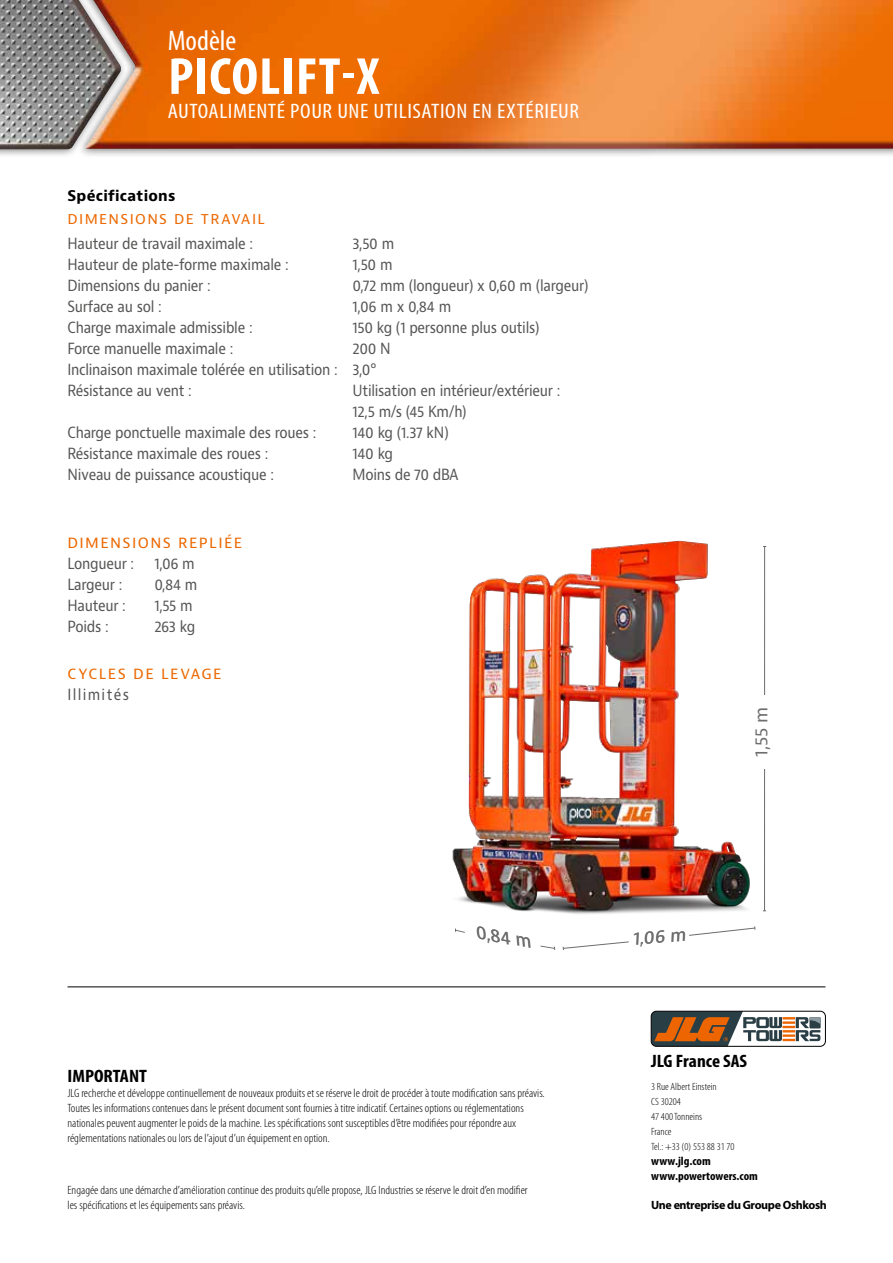
<style>
.page{position:relative;width:893px;height:1263px;background:#fff}
.page>*{position:absolute;margin:0;border:0;box-sizing:border-box;transform-origin:0 0}
.t1{font:700 condensed 52.5px "Myriad Pro";letter-spacing:.02em;color:#fff;scale:1.05 1}
.t2{font:condensed 28.5px "Myriad Pro";color:#fff;scale:1.05 1}
.t3{font:condensed 21px "Myriad Pro";letter-spacing:.02em;color:#fff;scale:1.12 1}
.t4{font:700 condensed 18px "Myriad Pro";color:#000;scale:1.07 1}
.t5{font:700 condensed 18px "Myriad Pro";color:#000;scale:1.1 1}
.t6{font:17.25px "Bernino Sans";color:#6e6e6e}
.t7{font:italic 17.25px "Bernino Sans";color:#6e6e6e}
.t8{font:15px/21px "Bernino Sans";letter-spacing:-.02em;color:#565655;scale:.9 1}
.t9{font:15px "Bernino Sans";letter-spacing:.09em;color:#ec6800}
.t10{font:15px "Bernino Sans";letter-spacing:.095em;color:#565655;scale:.9 1}
.t11{font:14.4px "Bernino Sans";letter-spacing:.09em;color:#ec6800}
.t12{font:700 14.4px "Bernino Sans";letter-spacing:.015em;color:#000}
.t13{font:300 condensed 12px/15px "Myriad Pro";color:#000;scale:1.07 1}
.t14{font:700 condensed 12px/15px "Myriad Pro";color:#000;scale:1.07 1}
.t15{font:700 12px "Myriad Pro";letter-spacing:-.03em;color:#000}
.t16{font:300 condensed 10.5px/15px "Myriad Pro";color:#000;scale:1.07 1}
</style>
<div class="page">
<div style="left:77px;top:0;width:816px;height:158px;background:#000;opacity:.5"></div>
<img style="left:128px;top:0;width:765px;height:149px">
<div style="left:0;top:0;width:128px;height:159px;background:#000;opacity:.5"></div>
<img style="left:0;top:0;width:121px;height:149px">
<svg style="left:651px;top:1011px;width:169px;height:35px"></svg>
<hr style="left:68px;top:986px;width:757px;height:1px;background:#000">
<img style="left:452px;top:540px;width:314px;height:374px">
<svg style="left:455px;top:928px;width:10px;height:5px"></svg>
<svg style="left:689px;top:926px;width:67px;height:10px"></svg>
<hr style="left:764px;top:546px;width:1px;height:365px;background:#6c6c6b">
<svg style="left:562px;top:941px;width:67px;height:9px"></svg>
<svg style="left:540px;top:945px;width:16px;height:5px"></svg>
<div style="left:753px;top:695px;width:23px;height:74px;background:#fff"></div>
<h2 class="t2" style="left:168px;top:24px;width:67px">Modèle</h2>
<h1 class="t1" style="left:168px;top:44px;width:202px">PICOLIFT-X</h1>
<h3 class="t3" style="left:168px;top:98px;width:369px">AUTOALIMENTÉ POUR UNE UTILISATION EN EXTÉRIEUR</h3>
<p class="t12" style="left:68px;top:186px;width:109px">Spécifications</p>
<p class="t11" style="left:68px;top:209px;width:199px">DIMENSIONS DE TRAVAIL</p>
<p class="t8" style="left:68px;top:234px;width:208px">Hauteur de travail maximale :</p>
<p class="t8" style="left:352px;top:234px;width:48px">3,50 m</p>
<p class="t8" style="left:68px;top:255px;width:247px">Hauteur de plate-forme maximale :</p>
<p class="t8" style="left:352px;top:255px;width:46px">1,50 m</p>
<p class="t8" style="left:68px;top:276px;width:161px">Dimensions du panier :</p>
<p class="t8" style="left:352px;top:276px;width:264px">0,72 mm (longueur) x 0,60 m (largeur)</p>
<p class="t8" style="left:68px;top:297px;width:106px">Surface au sol :</p>
<p class="t8" style="left:352px;top:297px;width:111px">1,06 m x 0,84 m</p>
<p class="t8" style="left:68px;top:318px;width:207px">Charge maximale admissible :</p>
<p class="t8" style="left:352px;top:318px;width:209px">150 kg (1 personne plus outils)</p>
<p class="t8" style="left:68px;top:339px;width:186px">Force manuelle maximale :</p>
<p class="t8" style="left:68px;top:339px;width:361px;text-indent:285px">200 N<br>Inclinaison maximale tolérée en utilisation : 3,0°<br>Résistance au vent :</p>
<p class="t8" style="left:352px;top:381px;width:232px">Utilisation en intérieur/extérieur :<br>12,5 m/s (45 Km/h)</p>
<p class="t8" style="left:68px;top:423px;width:278px">Charge ponctuelle maximale des roues :</p>
<p class="t8" style="left:352px;top:423px;width:109px">140 kg (1.37 kN)</p>
<p class="t8" style="left:68px;top:444px;width:225px">Résistance maximale des roues :</p>
<p class="t8" style="left:352px;top:444px;width:47px">140 kg</p>
<p class="t8" style="left:68px;top:465px;width:231px">Niveau de puissance acoustique :</p>
<p class="t8" style="left:352px;top:465px;width:119px">Moins de 70 dBA</p>
<p class="t9" style="left:68px;top:532px;width:176px">DIMENSIONS REPLIÉE</p>
<p class="t8" style="left:68px;top:553px;width:76px">Longueur :</p>
<p class="t8" style="left:154px;top:553px;width:46px">1,06 m</p>
<p class="t8" style="left:68px;top:574px;width:62px">Largeur :</p>
<p class="t8" style="left:154px;top:574px;width:49px">0,84 m</p>
<p class="t8" style="left:68px;top:595px;width:66px">Hauteur :</p>
<p class="t8" style="left:154px;top:595px;width:44px">1,55 m</p>
<p class="t8" style="left:68px;top:616px;width:47px">Poids :</p>
<p class="t8" style="left:154px;top:616px;width:47px">263 kg</p>
<p class="t9" style="left:68px;top:663px;width:156px">CYCLES DE LEVAGE</p>
<p class="t10" style="left:68px;top:684px;width:70px">Illimités</p>
<h3 class="t7" style="left:480px;top:920px;width:58px;rotate:11deg">0,84 m</h3>
<h3 class="t6" style="left:632px;top:927px;width:55px;rotate:-5deg">1,06 m</h3>
<h3 class="t6" style="left:750px;top:757px;width:52px;rotate:-90deg">1,55 m</h3>
<h3 class="t6" style="left:750px;top:750px;width:6px;rotate:-90deg">.</h3>
<h3 class="t5" style="left:68px;top:1064px;width:74px">IMPORTANT</h3>
<p class="t13" style="left:68px;top:1085px;width:448px">JLG recherche et développe continuellement de nouveaux produits et se réserve le droit de procéder à toute modification sans préavis.<br>Toutes les informations contenues dans le présent document sont fournies à titre indicatif. Certaines options ou réglementations nationales peuvent augmenter le poids de la machine. Les spécifications sont susceptibles d’être modifiées pour répondre aux réglementations nationales ou lors de l’ajout d’un équipement en option.</p>
<p class="t13" style="left:68px;top:1182px;width:432px">Engagée dans une démarche d’amélioration continue des produits qu’elle propose, JLG Industries se réserve le droit d’en modifier les spécifications et les équipements sans préavis.</p>
<h3 class="t4" style="left:651px;top:1049px;width:91px">JLG France SAS</h3>
<p class="t16" style="left:651px;top:1079px;width:80px">3 Rue Albert Einstein<br>CS 30204<br>47 400 Tonneins<br>France<br>Tel.: +33 (0) 553 88 31 70</p>
<p class="t14" style="left:651px;top:1153px;width:101px">www.jlg.com www.powertowers.com</p>
<p class="t15" style="left:651px;top:1197px;width:177px">Une entreprise du Groupe Oshkosh</p>
</div>
